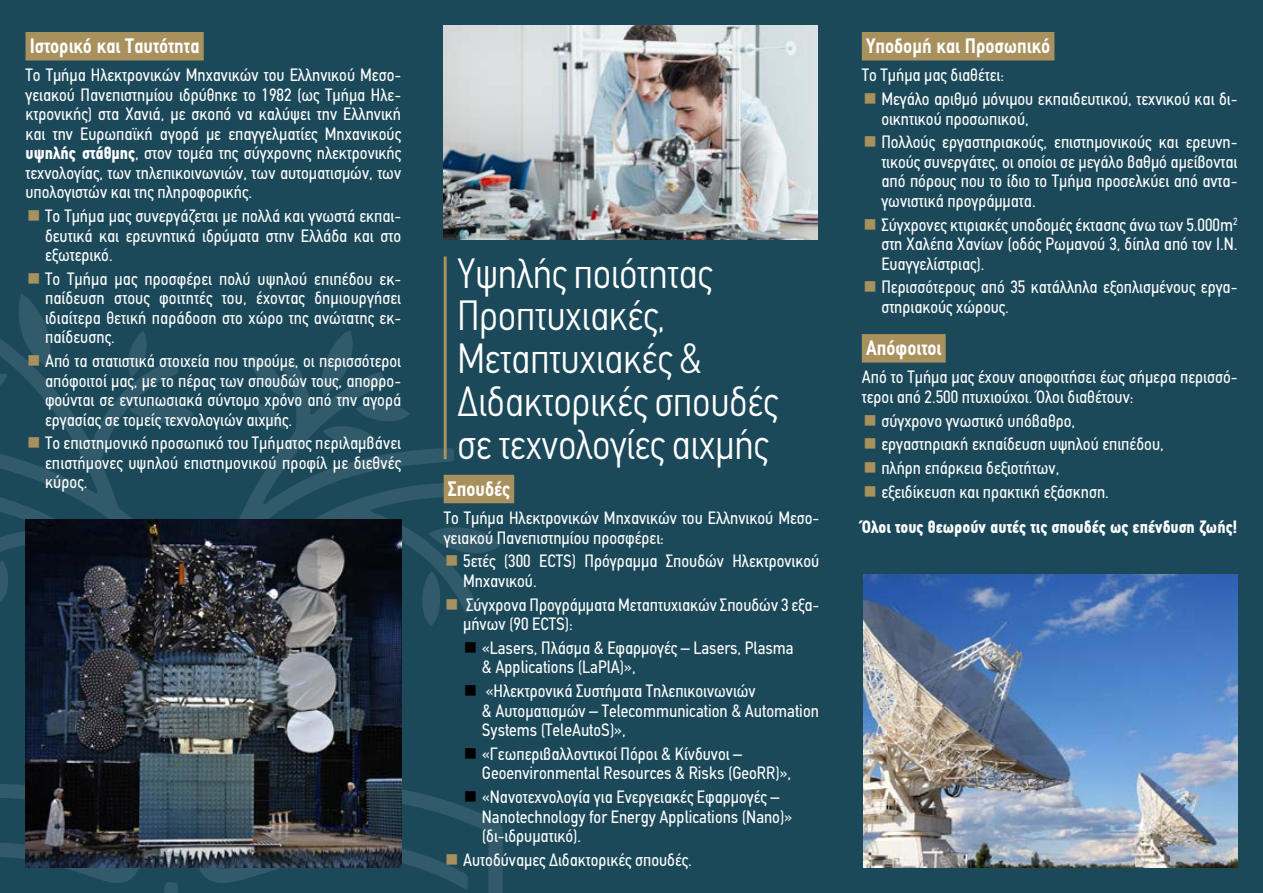
<style>
.page{position:relative;width:1263px;height:893px;background:#1b495a}
.page>*{position:absolute;margin:0;border:0;box-sizing:border-box;transform-origin:0 0}
.t1{font:300 condensed 42.45px/42.8px "PF Din Text";letter-spacing:-.01em;color:#fff}
.t2{font:700 21px "PF Din Text Condensed";color:#fff}
.t3{font:18px/19.5px "PF Din Text Condensed";color:#fff}
.t4{font:900 condensed 18px "PF Din Text";color:#fff}
.s1{font-family:"PF Din Text";font-weight:900;font-stretch:condensed}
</style>
<div class="page">
<svg style="left:0;top:306px;width:503px;height:587px"></svg>
<svg style="left:129px;top:400px;width:65px;height:24px"></svg>
<svg style="left:318px;top:329px;width:92px;height:121px"></svg>
<svg style="left:124px;top:331px;width:28px;height:46px"></svg>
<svg style="left:0;top:372px;width:7px;height:26px"></svg>
<svg style="left:0;top:560px;width:10px;height:42px"></svg>
<svg style="left:250px;top:355px;width:36px;height:74px"></svg>
<div style="left:26px;top:32px;width:178px;height:29px;background:#a9915d"></div>
<div style="left:444px;top:475px;width:70px;height:28px;background:#a9915d"></div>
<div style="left:862px;top:32px;width:192px;height:29px;background:#a9915d"></div>
<div style="left:862px;top:334px;width:84px;height:29px;background:#a9915d"></div>
<hr style="left:444px;top:256px;width:3px;height:203px;background:#a9915d">
<img style="left:863px;top:574px;width:374px;height:293px">
<img style="left:26px;top:519px;width:375px;height:348px">
<img style="left:444px;top:26px;width:373px;height:213px">
<svg style="left:18px;top:294px;width:35px;height:74px"></svg>
<svg style="left:29px;top:437px;width:10px;height:11px"></svg>
<svg style="left:419px;top:520px;width:82px;height:106px"></svg>
<svg style="left:465px;top:642px;width:11px;height:10px"></svg>
<svg style="left:465px;top:685px;width:11px;height:11px"></svg>
<svg style="left:465px;top:748px;width:11px;height:10px"></svg>
<svg style="left:465px;top:791px;width:11px;height:11px"></svg>
<svg style="left:447px;top:854px;width:10px;height:10px"></svg>
<p class="t2" style="left:30px;top:34px;width:171px">Ιστορικό και Ταυτότητα</p>
<p class="t3" style="left:26px;top:65px;width:377px;text-align:justify">Το Τμήμα Ηλεκτρονικών Μηχανικών του Ελληνικού Μεσο&shy;γειακού Πανεπιστημίου ιδρύθηκε το 1982 (ως Τμήμα Ηλε&shy;κτρονικής) στα Χανιά, με σκοπό να καλύψει την Ελληνική και την Ευρωπαϊκή αγορά με επαγγελματίες Μηχανικούς <span class="s1">υψηλής στάθμης</span>, στον τομέα της σύγχρονης ηλεκτρονικής τεχνολογίας, των τηλεπικοινωνιών, των αυτοματισμών, των υπολογιστών και της πληροφορικής.</p>
<p class="t3" style="left:45px;top:206px;width:358px;text-align:justify">Το Τμήμα μας συνεργάζεται με πολλά και γνωστά εκπαι&shy;δευτικά και ερευνητικά ιδρύματα στην Ελλάδα και στο εξωτερικό.</p>
<p class="t3" style="left:45px;top:269px;width:358px;text-align:justify">Το Τμήμα μας προσφέρει πολύ υψηλού επιπέδου εκ&shy;παίδευση στους φοιτητές του, έχοντας δημιουργήσει ιδιαίτερα θετική παράδοση στο χώρο της ανώτατης εκ&shy;παίδευσης.</p>
<p class="t3" style="left:45px;top:351px;width:358px;text-align:justify">Από τα στατιστικά στοιχεία που τηρούμε, οι περισσότεροι απόφοιτοί μας, με το πέρας των σπουδών τους, απορρο&shy;φούνται σε εντυπωσιακά σύντομο χρόνο από την αγορά εργασίας σε τομείς τεχνολογιών αιχμής.</p>
<p class="t3" style="left:45px;top:433px;width:358px;text-align:justify">Το επιστημονικό προσωπικό του Τμήματος περιλαμβάνει επιστήμονες υψηλού επιστημονικού προφίλ με διεθνές κύρος.</p>
<h1 class="t1" style="left:457px;top:252px;width:322px">Υψηλής ποιότητας<br>Προπτυχιακές,<br>Μεταπτυχιακές &amp;<br>Διδακτορικές σπουδές σε τεχνολογίες αιχμής</h1>
<p class="t2" style="left:448px;top:476px;width:64px">Σπουδές</p>
<p class="t3" style="left:444px;top:508px;width:377px">Το Τμήμα Ηλεκτρονικών Μηχανικών του Ελληνικού Μεσο&shy;γειακού Πανεπιστημίου προσφέρει:</p>
<p class="t3" style="left:463px;top:551px;width:358px">5ετές (300 ECTS) Πρόγραμμα Σπουδών Ηλεκτρονικού<br>Μηχανικού.</p>
<p class="t3" style="left:463px;top:595px;width:358px">Σύγχρονα Προγράμματα Μεταπτυχιακών Σπουδών 3 εξα&shy;μήνων (90 ECTS):</p>
<p class="t3" style="left:482px;top:638px;width:313px">«Lasers, Πλάσμα &amp; Εφαρμογές – Lasers, Plasma &amp; Applications (LaPlA)»,</p>
<p class="t3" style="left:482px;top:681px;width:339px">«Ηλεκτρονικά Συστήματα Τηλεπικοινωνιών<br>&amp; Αυτοματισμών – Telecommunication &amp; Automation<br>Systems (TeleAutoS)»,</p>
<p class="t3" style="left:482px;top:744px;width:311px">«Γεωπεριβαλλοντικοί Πόροι &amp; Κίνδυνοι –<br>Geoenvironmental Resources &amp; Risks (GeoRR)»,</p>
<p class="t3" style="left:482px;top:787px;width:312px">«Νανοτεχνολογία για Ενεργειακές Εφαρμογές –<br>Nanotechnology for Energy Applications (Nano)» (δι-ιδρυματικό).</p>
<p class="t3" style="left:463px;top:850px;width:230px">Αυτοδύναμες Διδακτορικές σπουδές.</p>
<p class="t2" style="left:866px;top:34px;width:186px">Υποδομή και Προσωπικό</p>
<p class="t3" style="left:881px;top:63px;width:358px;line-height:23.7px;text-indent:-19px">Το Τμήμα μας διαθέτει:<br>Μεγάλο αριθμό μόνιμου εκπαιδευτικού, τεχνικού και δι-</p>
<p class="t3" style="left:881px;top:107px;width:358px;line-height:23.7px">οικητικού προσωπικού,<br>Πολλούς εργαστηριακούς, επιστημονικούς και ερευνη-</p>
<p class="t3" style="left:881px;top:152px;width:358px;text-align:justify">τικούς συνεργάτες, οι οποίοι σε μεγάλο βαθμό αμείβονται από πόρους που το ίδιο το Τμήμα προσελκύει από αντα&shy;γωνιστικά προγράμματα.</p>
<p class="t3" style="left:881px;top:215px;width:358px;text-align:justify">Σύγχρονες κτιριακές υποδομές έκτασης άνω των 5.000m<sup>2 </sup>στη Χαλέπα Χανίων (οδός Ρωμανού 3, δίπλα από τον Ι.Ν.<br>Ευαγγελίστριας).</p>
<p class="t3" style="left:881px;top:277px;width:358px">Περισσότερους από 35 κατάλληλα εξοπλισμένους εργα&shy;στηριακούς χώρους.</p>
<p class="t2" style="left:866px;top:336px;width:77px">Απόφοιτοι</p>
<p class="t3" style="left:862px;top:368px;width:377px">Από το Τμήμα μας έχουν αποφοιτήσει έως σήμερα περισσό&shy;τεροι από 2.500 πτυχιούχοι. Όλοι διαθέτουν:</p>
<p class="t3" style="left:881px;top:409px;width:284px;line-height:23.7px">σύγχρονο γνωστικό υπόβαθρο, εργαστηριακή εκπαίδευση υψηλού επιπέδου, πλήρη επάρκεια δεξιοτήτων,<br>εξειδίκευση και πρακτική εξάσκηση.</p>
<p class="t4" style="left:862px;top:516px;width:377px">Όλοι τους θεωρούν αυτές τις σπουδές ως επένδυση ζωής!</p>
</div>
